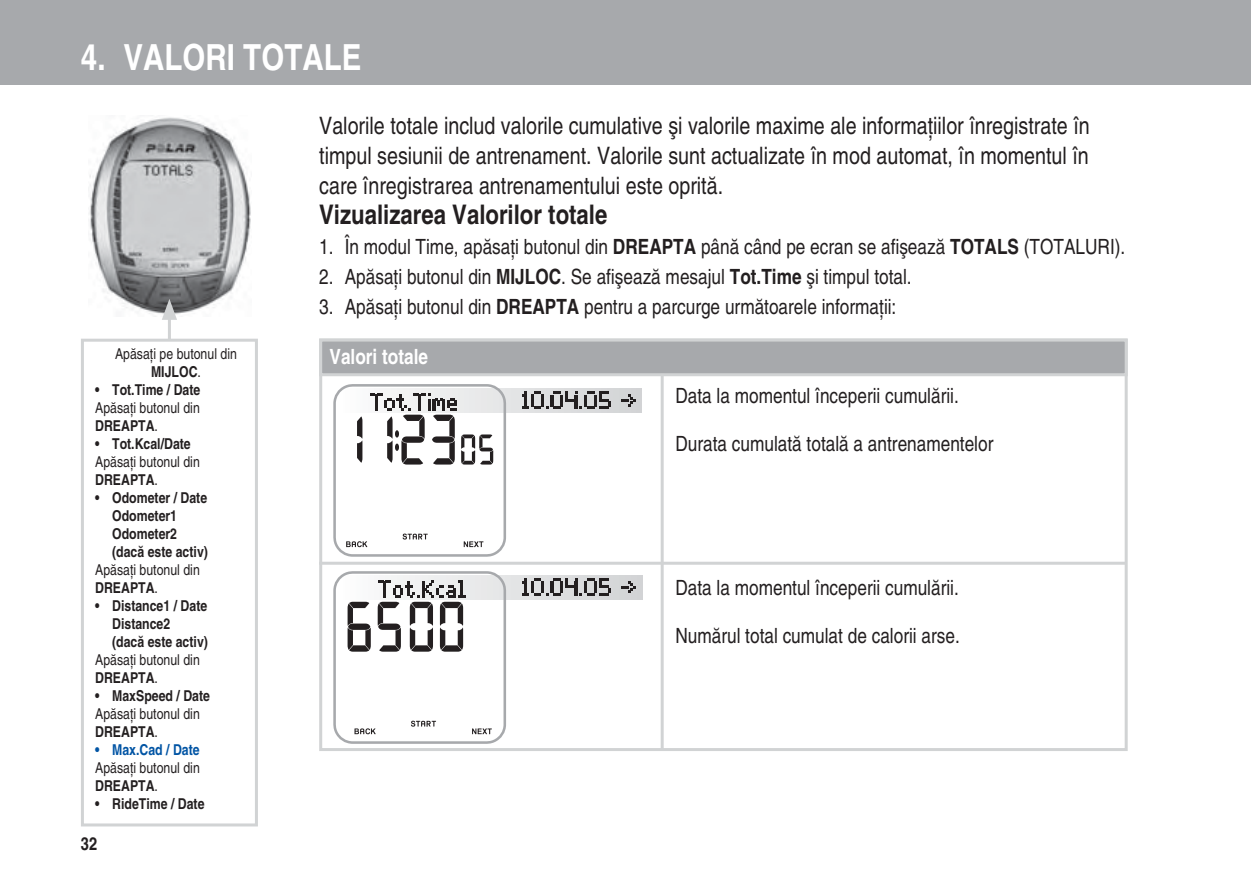
<style>
.page{position:relative;width:1251px;height:893px;background:#fff}
.page>*{position:absolute;margin:0;border:0;box-sizing:border-box;transform-origin:0 0}
.t1{font:700 condensed 36px "Nimbus San L";color:#fff}
.t2{font:700 condensed 27px "Nimbus San L";color:#231f20}
.t3{font:condensed 24px/30px "Nimbus San L";color:#231f20;text-align:justify}
.t4{font:condensed 21px "Nimbus San L";color:#231f20}
.t5{font:700 condensed 21px "Nimbus San L";color:#fff}
.t6{font:700 condensed 18px "Nimbus San L";color:#231f20}
.t7{font:condensed 15px/18px "Nimbus San L";color:#231f20}
.t8{font:700 condensed 15px/18px "Nimbus San L";color:#231f20}
.t9{font:700 condensed 15px "Nimbus San L";color:#0054a4}
.s1{font-weight:700}
</style>
<div class="page">
<div style="left:0;top:0;width:1250px;height:85px;background:#a7a9ac"></div>
<div style="left:320px;top:340px;width:805px;height:35px;background:#a7a9ac"></div>
<div style="left:319px;top:339px;width:808px;height:37px;border:3px solid #d1d3d4"></div>
<hr style="left:660px;top:374px;width:3px;height:375px;background:#d1d3d4">
<hr style="left:319px;top:562px;width:806px;height:3px;background:#d1d3d4">
<div style="left:340px;top:575px;width:302px;height:25px;background:#d9dbdc"></div>
<div style="left:340px;top:388px;width:301px;height:25px;background:#d9dbdc"></div>
<svg style="left:333px;top:384px;width:174px;height:173px"></svg>
<svg style="left:333px;top:571px;width:174px;height:173px"></svg>
<img style="left:89px;top:117px;width:162px;height:197px">
<div style="left:81px;top:339px;width:177px;height:487px;border:3px solid #d1d3d4"></div>
<hr style="left:168px;top:315px;width:3px;height:24px;background:#d1d3d4">
<svg style="left:162px;top:299px;width:15px;height:21px"></svg>
<svg style="left:522px;top:392px;width:89px;height:17px"></svg>
<svg style="left:621px;top:394px;width:14px;height:12px"></svg>
<svg style="left:522px;top:578px;width:89px;height:17px"></svg>
<svg style="left:621px;top:581px;width:14px;height:12px"></svg>
<h1 class="t1" style="left:81px;top:39px;width:282px">4. VALORI TOTALE</h1>
<p class="t7" style="left:115px;top:345px;width:123px;text-align:center">Apăsaţi pe butonul din<br><span class="s1">MIJLOC</span>.</p>
<p class="t8" style="left:95px;top:381px;width:107px">• Tot.Time / Date</p>
<p class="t7" style="left:95px;top:399px;width:106px">Apăsaţi butonul din<br><span class="s1">DREAPTA</span>.</p>
<p class="t8" style="left:95px;top:435px;width:97px">• Tot.Kcal/Date</p>
<p class="t7" style="left:95px;top:453px;width:106px">Apăsaţi butonul din<br><span class="s1">DREAPTA</span>.</p>
<p class="t8" style="left:112px;top:489px;width:97px;text-indent:-17px">• Odometer / Date<br>Odometer1<br>Odometer2 (dacă este activ)</p>
<p class="t7" style="left:95px;top:561px;width:106px">Apăsaţi butonul din<br><span class="s1">DREAPTA</span>.</p>
<p class="t8" style="left:112px;top:597px;width:97px;text-indent:-17px">• Distance1 / Date<br>Distance2<br>(dacă este activ)</p>
<p class="t7" style="left:95px;top:651px;width:106px">Apăsaţi butonul din<br><span class="s1">DREAPTA</span>.</p>
<p class="t8" style="left:95px;top:687px;width:116px">• MaxSpeed / Date</p>
<p class="t7" style="left:95px;top:705px;width:106px">Apăsaţi butonul din<br><span class="s1">DREAPTA</span>.</p>
<p class="t9" style="left:95px;top:742px;width:106px">• Max.Cad / Date</p>
<p class="t7" style="left:95px;top:759px;width:106px">Apăsaţi butonul din<br><span class="s1">DREAPTA</span>.</p>
<p class="t8" style="left:95px;top:795px;width:111px">• RideTime / Date</p>
<p class="t6" style="left:81px;top:835px;width:18px">32</p>
<p class="t3" style="left:319px;top:111px;width:771px">Valorile totale includ valorile cumulative şi valorile maxime ale informaţiilor înregistrate în timpul sesiunii de antrenament. Valorile sunt actualizate în mod automat, în momentul în care înregistrarea antrenamentului este oprită.</p>
<p class="t2" style="left:319px;top:201px;width:289px">Vizualizarea Valorilor totale</p>
<p class="t4" style="left:319px;top:236px;width:807px">1. În modul Time, apăsaţi butonul din <span class="s1">DREAPTA</span> până când pe ecran se afişează <span class="s1">TOTALS</span> (TOTALURI).</p>
<p class="t4" style="left:319px;top:266px;width:594px">2. Apăsaţi butonul din <span class="s1">MIJLOC</span>. Se afişează mesajul <span class="s1">Tot.Time</span> şi timpul total.</p>
<p class="t4" style="left:319px;top:296px;width:578px">3. Apăsaţi butonul din <span class="s1">DREAPTA</span> pentru a parcurge următoarele informaţii:</p>
<p class="t5" style="left:329px;top:346px;width:100px">Valori totale</p>
<p class="t4" style="left:675px;top:386px;width:285px">Data la momentul începerii cumulării.</p>
<p class="t4" style="left:675px;top:434px;width:319px">Durata cumulată totală a antrenamentelor</p>
<p class="t4" style="left:675px;top:578px;width:285px">Data la momentul începerii cumulării.</p>
<p class="t4" style="left:675px;top:626px;width:286px">Numărul total cumulat de calorii arse.</p>
</div>
